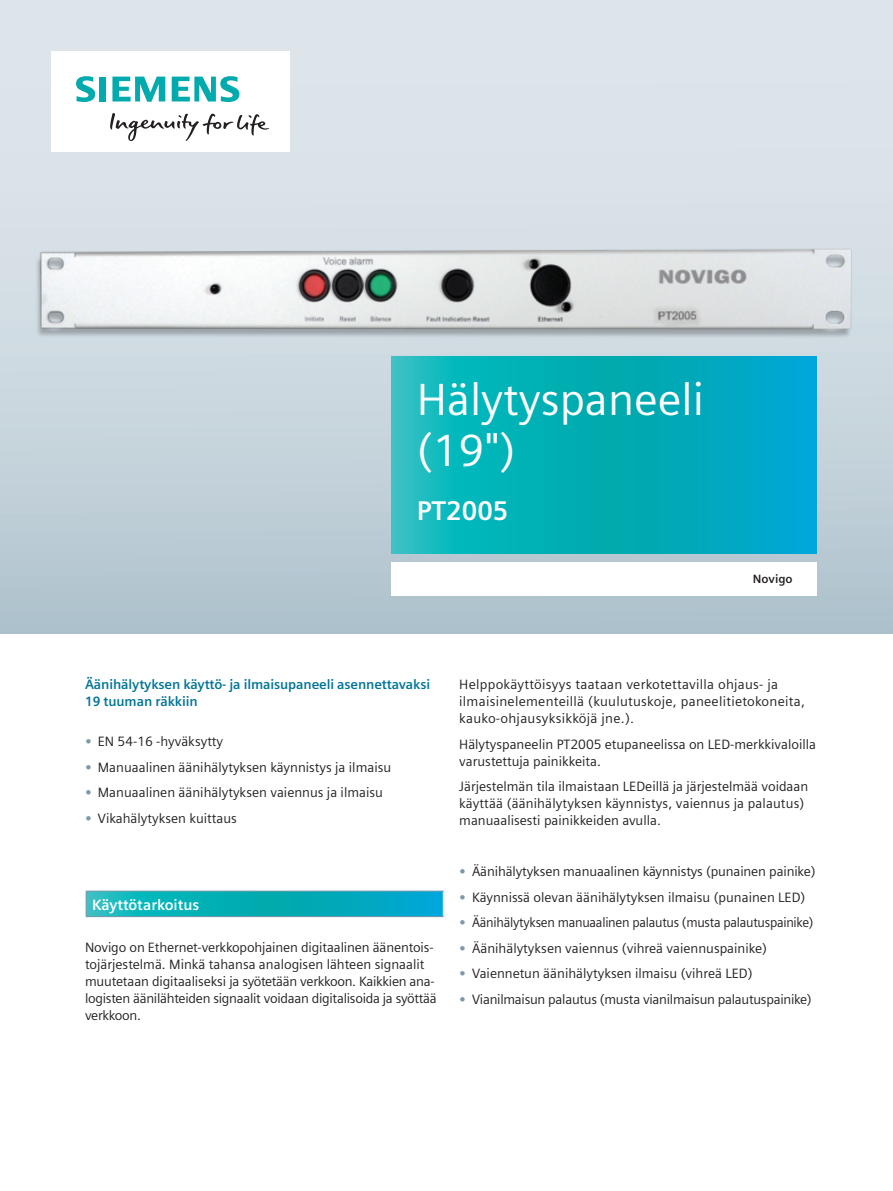
<style>
.page{position:relative;width:893px;height:1191px;background:#fff}
.page>*{position:absolute;margin:0;border:0;box-sizing:border-box;transform-origin:0 0}
.t1{font:45px/51px "Siemens Sans OT";color:#fff}
.t2{font:700 27px "Siemens Sans OT";color:#fff}
.t3{font:700 15px "Siemens Sans OT";color:#fff}
.t4{font:13.5px/17px "Siemens Sans OT";color:#231f20}
.t5{font:13.5px/17px "Siemens Sans OT";letter-spacing:.02em;color:#231f20}
.t6{font:700 13.5px/17px "Siemens Sans OT";letter-spacing:-.01em;color:#007598}
.t7{font:13.5px "Siemens Sans OT";letter-spacing:-.02em;color:#231f20;scale:.96 1}
.t8{font:13.5px "Siemens Sans OT";letter-spacing:-.02em;color:#231f20}
.t9{font:700 12px "Siemens Sans OT";color:#231f20}
.s1{font-weight:700;color:#7b99a9}
</style>
<div class="page">
<div style="left:0;top:0;width:893px;height:634px;background:linear-gradient(to bottom,#e6ecef,#b4c7d1)"></div>
<div style="left:391px;top:562px;width:425px;height:33px;background:#fff"></div>
<svg style="left:391px;top:356px;width:425px;height:198px;background:#05aebb"></svg>
<svg style="left:87px;top:891px;width:356px;height:25px;background:#07aebb"></svg>
<hr style="left:86px;top:890px;width:358px;height:1px;background:#7b99a9">
<svg style="left:86px;top:891px;width:1px;height:25px"></svg>
<hr style="left:86px;top:916px;width:358px;height:1px;background:#7b99a9">
<svg style="left:443px;top:891px;width:1px;height:25px"></svg>
<div style="left:51px;top:51px;width:238px;height:101px;background:#fff"></div>
<svg style="left:110px;top:113px;width:159px;height:28px"></svg>
<svg style="left:76px;top:76px;width:30px;height:26px"></svg>
<svg style="left:112px;top:77px;width:53px;height:25px"></svg>
<svg style="left:172px;top:76px;width:67px;height:26px"></svg>
<img style="left:20px;top:228px;width:850px;height:117px">
<h1 class="t1" style="left:417px;top:374px;width:289px">Hälytyspaneeli (19")</h1>
<h2 class="t2" style="left:417px;top:495px;width:93px">PT2005</h2>
<p class="t9" style="left:753px;top:571px;width:41px">Novigo</p>
<p class="t6" style="left:85px;top:676px;width:347px">Äänihälytyksen käyttö- ja ilmaisupaneeli asennettavaksi<br>19 tuuman räkkiin</p>
<p class="t4" style="left:85px;top:733px;width:140px"><span class="s1">•</span> EN 54-16 -hyväksytty</p>
<p class="t4" style="left:85px;top:758px;width:308px"><span class="s1">•</span> Manuaalinen äänihälytyksen käynnistys ja ilmaisu</p>
<p class="t4" style="left:85px;top:784px;width:299px"><span class="s1">•</span> Manuaalinen äänihälytyksen vaiennus ja ilmaisu</p>
<p class="t4" style="left:85px;top:809px;width:153px"><span class="s1">•</span> Vikahälytyksen kuittaus</p>
<p class="t3" style="left:92px;top:896px;width:109px">Käyttötarkoitus</p>
<p class="t4" style="left:85px;top:938px;width:353px">Novigo on Ethernet-verkkopohjainen digitaalinen äänentois&shy;tojärjestelmä. Minkä tahansa analogisen lähteen signaalit muutetaan digitaaliseksi ja syötetään verkkoon. Kaikkien ana&shy;logisten äänilähteiden signaalit voidaan digitalisoida ja syöttää verkkoon.</p>
<p class="t5" style="left:459px;top:676px;width:347px">Helppokäyttöisyys taataan verkotettavilla ohjaus- ja ilmaisinelementeillä (kuulutuskoje, paneelitietokoneita, kauko-ohjausyksikköjä jne.).</p>
<p class="t4" style="left:459px;top:735px;width:358px">Hälytyspaneelin PT2005 etupaneelissa on LED-merkkivaloilla varustettuja painikkeita.</p>
<p class="t4" style="left:459px;top:778px;width:351px">Järjestelmän tila ilmaistaan LEDeillä ja järjestelmää voidaan käyttää (äänihälytyksen käynnistys, vaiennus ja palautus) manuaalisesti painikkeiden avulla.</p>
<p class="t4" style="left:459px;top:863px;width:358px"><span class="s1">•</span> Äänihälytyksen manuaalinen käynnistys (punainen painike)</p>
<p class="t4" style="left:459px;top:888px;width:348px"><span class="s1">•</span> Käynnissä olevan äänihälytyksen ilmaisu (punainen LED)</p>
<p class="t7" style="left:459px;top:915px;width:371px"><span class="s1">•</span> Äänihälytyksen manuaalinen palautus (musta palautuspainike)</p>
<p class="t4" style="left:459px;top:939px;width:309px"><span class="s1">•</span> Äänihälytyksen vaiennus (vihreä vaiennuspainike)</p>
<p class="t4" style="left:459px;top:965px;width:295px"><span class="s1">•</span> Vaiennetun äänihälytyksen ilmaisu (vihreä LED)</p>
<p class="t8" style="left:459px;top:991px;width:354px"><span class="s1">•</span> Vianilmaisun palautus (musta vianilmaisun palautuspainike)</p>
</div>
